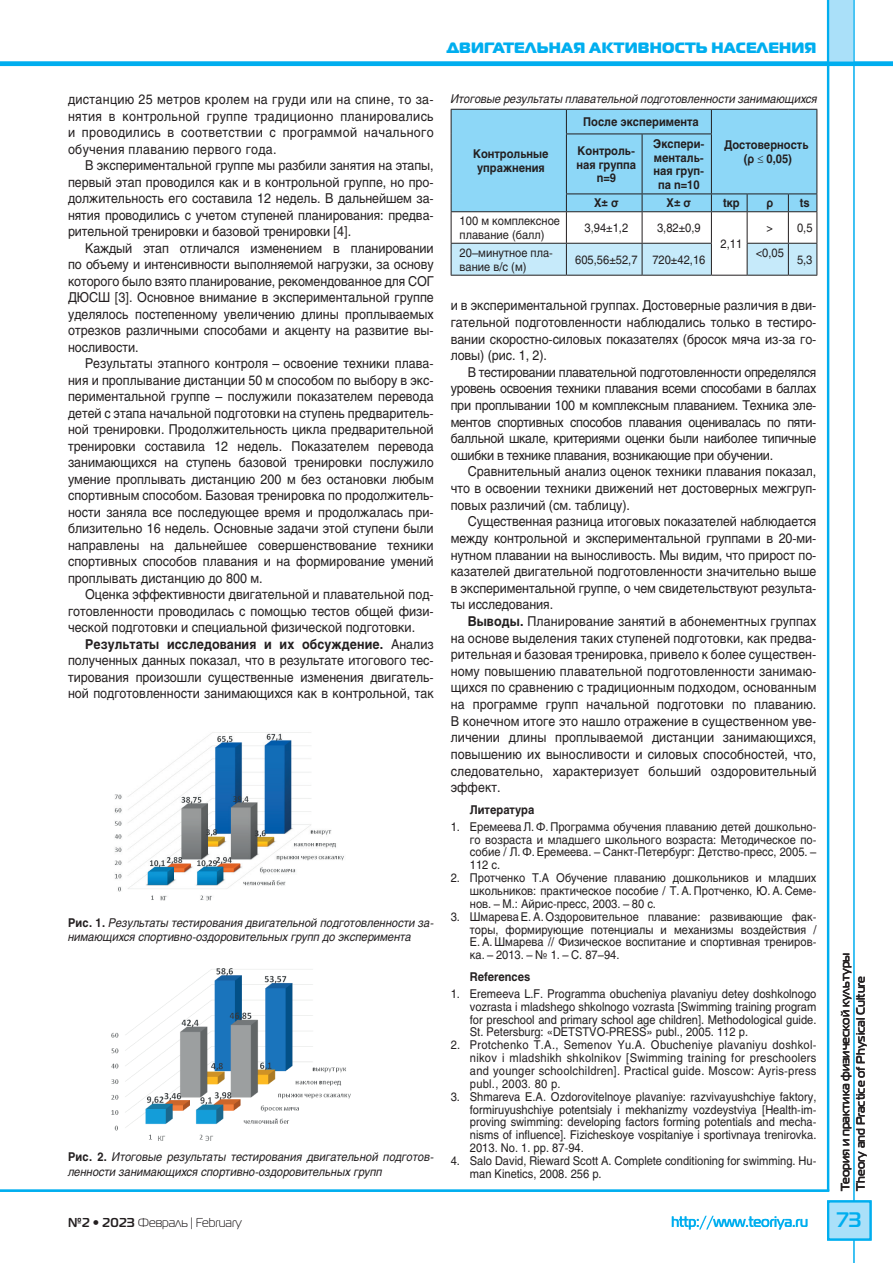
<style>
.page{position:relative;width:893px;height:1263px;background:#fff}
.page>*{position:absolute;margin:0;border:0;box-sizing:border-box;transform-origin:0 0}
.t1{font:700 21px "Magistral C";color:#00aeef}
.t2{font:15px "Magistral Black C";letter-spacing:.015em;color:#00aeef}
.t3{font:700 15px "Magistral C";color:#00aeef;scale:.92 1}
.t4{font:13.5px/16.5px "Helios";letter-spacing:.005em;color:#231f20;text-align:justify;scale:.92 1}
.t5{font:12.9px "Magistral C";color:#231f20}
.t6{font:12px/12.9px "Helios";color:#231f20;scale:.92 1}
.t7{font:italic 12px/14.4px "Helios";color:#231f20;scale:.92 1}
.t8{font:700 12px/13.5px "Helios";color:#231f20;text-align:center;scale:.92 1}
.t9{font:700 12px/15.5px "Magistral C";color:#231f20}
.t10{font:700 12px "Arial";color:#231f20;scale:.92 1}
.s1{font-weight:700}
.s2{font-weight:700;font-style:normal}
.s3{font-family:"Arial"}
</style>
<div class="page">
<div style="left:828px;top:0;width:26px;height:64px;background:#aae0f9"></div>
<hr style="left:0;top:62px;width:893px;height:4px;background:#00aeef">
<hr style="left:827px;top:0;width:2px;height:1191px;background:#00aeef">
<hr style="left:0;top:1189px;width:829px;height:3px;background:#00aeef">
<hr style="left:854px;top:0;width:1px;height:1263px;background:#00aeef">
<div style="left:827px;top:1200px;width:45px;height:40px;background:#aae0f9;border:2px solid #00aeef"></div>
<img style="left:114px;top:732px;width:230px;height:169px">
<img style="left:111px;top:968px;width:240px;height:173px">
<svg style="left:451px;top:243px;width:366px;height:33px;background:#c2e1ee"></svg>
<hr style="left:451px;top:212px;width:1px;height:31px;background:#231f20">
<hr style="left:451px;top:244px;width:1px;height:31px;background:#231f20">
<hr style="left:566px;top:212px;width:1px;height:31px;background:#231f20">
<hr style="left:642px;top:212px;width:1px;height:31px;background:#231f20">
<hr style="left:711px;top:212px;width:1px;height:31px;background:#231f20">
<hr style="left:747px;top:212px;width:1px;height:31px;background:#231f20">
<hr style="left:788px;top:212px;width:1px;height:31px;background:#231f20">
<hr style="left:816px;top:212px;width:1px;height:31px;background:#231f20">
<hr style="left:566px;top:244px;width:1px;height:31px;background:#231f20">
<hr style="left:642px;top:244px;width:1px;height:31px;background:#231f20">
<hr style="left:711px;top:244px;width:1px;height:31px;background:#231f20">
<hr style="left:747px;top:244px;width:1px;height:31px;background:#231f20">
<hr style="left:788px;top:244px;width:1px;height:31px;background:#231f20">
<hr style="left:816px;top:244px;width:1px;height:31px;background:#231f20">
<div style="left:451px;top:109px;width:366px;height:103px;background:#8dd7f7"></div>
<svg style="left:672px;top:1216px;width:135px;height:13px"></svg>
<p class="t2" style="left:447px;top:38px;width:371px">ДВИГАТЕЛЬНАЯ АКТИВНОСТЬ НАСЕЛЕНИЯ</p>
<p class="t4" style="left:68px;top:91px;width:399px">дистанцию 25 метров кролем на груди или на спине, то за&shy;нятия в контрольной группе традиционно планировались и проводились в соответствии с программой начального обучения плаванию первого года.</p>
<p class="t4" style="left:68px;top:157px;width:399px;text-indent:17px">В экспериментальной группе мы разбили занятия на этапы, первый этап проводился как и в контрольной группе, но про&shy;должительность его составила 12 недель. В дальнейшем за&shy;нятия проводились с учетом ступеней планирования: предва&shy;рительной тренировки и базовой тренировки [4].</p>
<p class="t4" style="left:68px;top:239px;width:399px;text-indent:17px">Каждый этап отличался изменением в планировании по объему и интенсивности выполняемой нагрузки, за основу которого было взято планирование, рекомендованное для СОГ ДЮСШ [3]. Основное внимание в экспериментальной группе уделялось постепенному увеличению длины проплываемых отрезков различными способами и акценту на развитие вы&shy;носливости.</p>
<p class="t4" style="left:68px;top:355px;width:399px;text-indent:17px">Результаты этапного контроля – освоение техники плава&shy;ния и проплывание дистанции 50 м способом по выбору в экс&shy;периментальной группе – послужили показателем перевода детей с этапа начальной подготовки на ступень предваритель&shy;ной тренировки. Продолжительность цикла предварительной тренировки составила 12 недель. Показателем перевода занимающихся на ступень базовой тренировки послужило умение проплывать дистанцию 200 м без остановки любым спортивным способом. Базовая тренировка по продолжитель&shy;ности заняла все последующее время и продолжалась при&shy;близительно 16 недель. Основные задачи этой ступени были направлены на дальнейшее совершенствование техники спортивных способов плавания и на формирование умений проплывать дистанцию до 800 м.</p>
<p class="t4" style="left:68px;top:586px;width:399px;text-indent:17px">Оценка эффективности двигательной и плавательной под&shy;готовленности проводилась с помощью тестов общей физи&shy;ческой подготовки и специальной физической подготовки.</p>
<p class="t4" style="left:68px;top:635px;width:399px;text-indent:17px"><span class="s1">Результаты исследования и их обсуждение.</span> Анализ полученных данных показал, что в результате итогового тес&shy;тирования произошли существенные изменения двигатель&shy;ной подготовленности занимающихся как в контрольной, так</p>
<p class="t7" style="left:68px;top:915px;width:399px"><span class="s2">Рис. 1.</span> Результаты тестирования двигательной подготовленности за&shy;нимающихся спортивно-оздоровительных групп до эксперимента</p>
<p class="t7" style="left:68px;top:1150px;width:399px"><span class="s2">Рис. 2.</span> Итоговые результаты тестирования двигательной подготов&shy;ленности занимающихся спортивно-оздоровительных групп</p>
<p class="t7" style="left:451px;top:91px;width:400px">Итоговые результаты плавательной подготовленности занимающихся</p>
<p class="t8" style="left:473px;top:147px;width:84px">Контрольные упражнения</p>
<p class="t8" style="left:583px;top:115px;width:127px">После эксперимента</p>
<p class="t8" style="left:576px;top:144px;width:66px">Контроль&shy;ная группа n=9</p>
<p class="t8" style="left:653px;top:137px;width:57px">Экспери&shy;менталь&shy;ная груп&shy;па n=10</p>
<p class="t8" style="left:594px;top:196px;width:28px">Х± <span class="s3">σ</span></p>
<p class="t8" style="left:667px;top:196px;width:28px">Х± <span class="s3">σ</span></p>
<p class="t8" style="left:723px;top:196px;width:20px">tкр</p>
<p class="t10" style="left:766px;top:195px;width:9px">ρ</p>
<p class="t8" style="left:800px;top:196px;width:12px">ts</p>
<p class="t8" style="left:724px;top:138px;width:93px">Достоверность (<span class="s3">ρ</span> ≤ 0,05)</p>
<p class="t6" style="left:460px;top:214px;width:111px;line-height:13.5px">100 м комплексное плавание (балл)</p>
<p class="t6" style="left:584px;top:221px;width:49px">3,94±1,2</p>
<p class="t6" style="left:657px;top:221px;width:49px">3,82±0,9</p>
<p class="t6" style="left:460px;top:246px;width:103px;line-height:13.5px">20–минутное пла&shy;вание в/с (м)</p>
<p class="t6" style="left:575px;top:253px;width:143px">605,56±52,7 720±42,16</p>
<p class="t6" style="left:720px;top:237px;width:25px">2,11</p>
<p class="t6" style="left:767px;top:221px;width:51px">&gt; 0,5</p>
<p class="t6" style="left:756px;top:246px;width:32px">&lt;0,05</p>
<p class="t6" style="left:797px;top:253px;width:18px">5,3</p>
<p class="t4" style="left:451px;top:297px;width:399px">и в экспериментальной группах. Достоверные различия в дви&shy;гательной подготовленности наблюдались только в тестиро&shy;вании скоростно-силовых показателях (бросок мяча из-за го&shy;ловы) (рис. 1, 2).</p>
<p class="t4" style="left:451px;top:363px;width:399px;text-indent:17px">В тестировании плавательной подготовленности определялся уровень освоения техники плавания всеми способами в баллах при проплывании 100 м комплексным плаванием. Техника эле&shy;ментов спортивных способов плавания оценивалась по пяти&shy;балльной шкале, критериями оценки были наиболее типичные ошибки в технике плавания, возникающие при обучении.</p>
<p class="t4" style="left:451px;top:463px;width:399px;text-indent:17px">Сравнительный анализ оценок техники плавания показал, что в освоении техники движений нет достоверных межгруп&shy;повых различий (см. таблицу).</p>
<p class="t4" style="left:451px;top:513px;width:399px;text-indent:17px">Существенная разница итоговых показателей наблюдается между контрольной и экспериментальной группами в 20‑ми&shy;нутном плавании на выносливость. Мы видим, что прирост по&shy;казателей двигательной подготовленности значительно выше в экспериментальной группе, о чем свидетельствуют результа&shy;ты исследования.</p>
<p class="t4" style="left:451px;top:613px;width:399px;text-align:left;text-indent:17px"><span class="s1">Выводы.</span> Планирование занятий в абонементных группах на основе выделения таких ступеней подготовки, как предва&shy;рительная и базовая тренировка, привело к более существен&shy;ному повышению плавательной подготовленности занимаю&shy;щихся по сравнению с традиционным подходом, основанным на программе групп начальной подготовки по плаванию.<br>В конечном итоге это нашло отражение в существенном уве&shy;личении длины проплываемой дистанции занимающихся, повышению их выносливости и силовых способностей, что, следовательно, характеризует больший оздоровительный эффект.</p>
<p class="t8" style="left:470px;top:802px;width:72px">Литература</p>
<p class="t6" style="left:470px;top:820px;width:378px;text-align:justify;text-indent:-19px">1. Еремеева Л. Ф. Программа обучения плаванию детей дошкольно&shy;го возраста и младшего школьного возраста: Методическое по&shy;собие / Л. Ф. Еремеева. – Санкт-Петербург: Детство-пресс, 2005. – 112 с.</p>
<p class="t6" style="left:470px;top:871px;width:378px;text-align:justify;text-indent:-19px">2. Протченко Т.А Обучение плаванию дошкольников и младших школьников: практическое пособие / Т. А. Протченко, Ю. А. Семе&shy;нов. – М. : Айрис-пресс, 2003. – 80 с.</p>
<p class="t6" style="left:470px;top:910px;width:378px;text-align:justify;text-indent:-19px">3. Шмарева Е. А. Оздоровительное плавание: развивающие фак&shy;торы, формирующие потенциалы и механизмы воздействия / Е. А. Шмарева // Физическое воспитание и спортивная трениров&shy;ка. – 2013. – № 1. – С. 87–94.</p>
<p class="t8" style="left:470px;top:970px;width:67px">References</p>
<p class="t6" style="left:470px;top:987px;width:378px;text-indent:-19px">1. Eremeeva L. F. Programma obucheniya plavaniyu detey doshkolnogo vozrasta i mladshego shkolnogo vozrasta [Swimming training program for preschool and primary school age children]. Methodological guide.<br>St. Petersburg: «DETSTVO-PRESS» publ. , 2005. 112 p.</p>
<p class="t6" style="left:470px;top:1038px;width:378px;text-align:justify;text-indent:-19px">2. Protchenko T.A. , Semenov Yu.A. Obucheniye plavaniyu doshkol&shy;nikov i mladshikh shkolnikov [Swimming training for preschoolers and younger schoolchildren]. Practical guide. Moscow: Ayris-press publ. , 2003. 80 p.</p>
<p class="t6" style="left:470px;top:1090px;width:378px;text-indent:-19px">3. Shmareva E.A. Ozdorovitelnoye plavaniye: razvivayushchiye faktory, formiruyushchiye potentsialy i mekhanizmy vozdeystviya [Health-im&shy;proving swimming: developing factors forming potentials and mecha&shy;nisms of influence]. Fizicheskoye vospitaniye i sportivnaya trenirovka.<br>2013. No. 1. pp. 87-94.</p>
<p class="t6" style="left:470px;top:1154px;width:378px;text-indent:-19px">4. Salo David, Rieward Scott A. Complete conditioning for swimming. Hu&shy;man Kinetics, 2008. 256 p.</p>
<p class="t9" style="left:837px;top:1191px;width:239px;rotate:-90deg">Теория и практика физической культуры<br>Theory and Practice of Physical Culture</p>
<p class="t5" style="left:68px;top:1215px;width:175px"><span class="s1">№2 • 2023</span> Февраль | February</p>
<h1 class="t1" style="left:837px;top:1207px;width:26px">73</h1>
<p class="t3" style="left:671px;top:1212px;width:150px">http://www.teoriya.ru</p>
</div>
